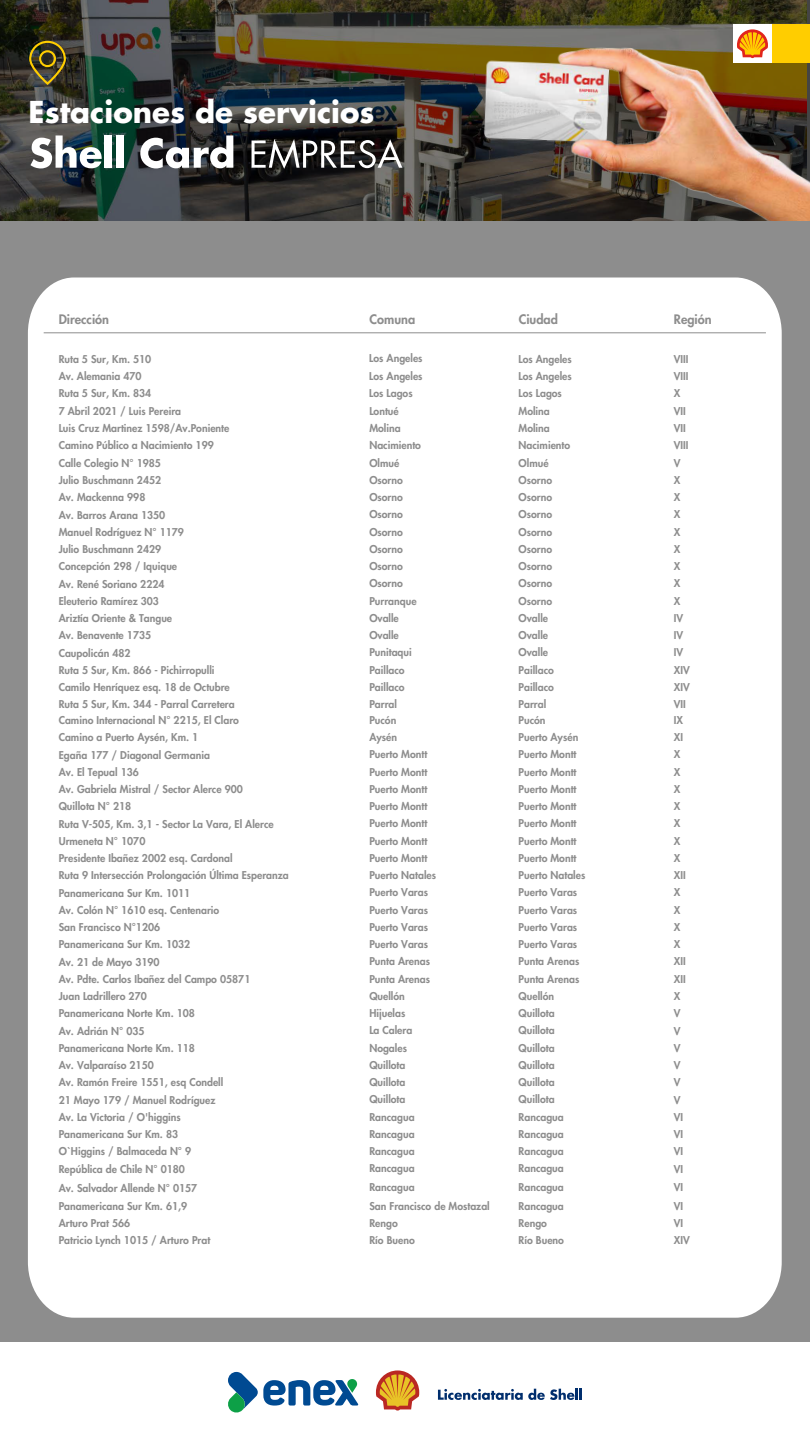
<style>
.page{position:relative;width:810px;height:1440px;background:#8d8d8d}
.page>*{position:absolute;margin:0;border:0;box-sizing:border-box;transform-origin:0 0}
.t1{font:700 29.33px "Futura Std";color:#fff}
.t2{font:800 12.75px "Futura Std";color:#8d8d8d}
.t3{font:800 10.5px/17.2px "Futura Std";color:#8d8d8d}
</style>
<div class="page">
<img style="left:0;top:0;width:810px;height:220px">
<img style="left:481px;top:45px;width:329px;height:175px">
<svg style="left:29px;top:41px;width:37px;height:44px;background:#5e5424"></svg>
<svg style="left:30px;top:135px;width:72px;height:33px;background:#8e999c"></svg>
<div style="left:105px;top:135px;width:7px;height:33px;background:#fff"></div>
<div style="left:117px;top:135px;width:7px;height:33px;background:#fff"></div>
<svg style="left:140px;top:135px;width:93px;height:33px;background:#838487"></svg>
<svg style="left:252px;top:139px;width:150px;height:30px;background:#5e5d5c"></svg>
<div style="left:733px;top:24px;width:39px;height:39px;background:#fff"></div>
<div style="left:772px;top:24px;width:38px;height:39px;background:#ffcd00"></div>
<svg style="left:737px;top:29px;width:31px;height:29px"></svg>
<div style="left:28px;top:277px;width:754px;height:1041px;background:#fff"></div>
<hr style="left:44px;top:332px;width:722px;height:1px;background:#8d8d8d">
<div style="left:0;top:1343px;width:810px;height:97px;background:#fff"></div>
<svg style="left:376px;top:1370px;width:43px;height:41px"></svg>
<svg style="left:438px;top:1389px;width:144px;height:11px"></svg>
<svg style="left:228px;top:1372px;width:131px;height:41px"></svg>
<h1 class="t1" style="left:29px;top:92px;width:347px">Estaciones de servicios</h1>
<p class="t2" style="left:59px;top:311px;width:52px">Dirección</p>
<p class="t2" style="left:369px;top:311px;width:47px">Comuna</p>
<p class="t2" style="left:519px;top:311px;width:41px">Ciudad</p>
<p class="t2" style="left:674px;top:311px;width:39px">Región</p>
<p class="t3" style="left:369px;top:350px;width:55px">Los Angeles<br>Los Angeles<br>Los Lagos<br>Lontué<br>Molina<br>Nacimiento<br>Olmué<br>Osorno<br>Osorno<br>Osorno<br>Osorno<br>Osorno<br>Osorno<br>Osorno<br>Purranque<br>Ovalle<br>Ovalle<br>Punitaqui<br>Paillaco<br>Paillaco<br>Parral</p>
<p class="t3" style="left:369px;top:729px;width:68px">Aysén<br>Puerto Montt<br>Puerto Montt<br>Puerto Montt<br>Puerto Montt<br>Puerto Montt<br>Puerto Montt<br>Puerto Montt<br>Puerto Natales<br>Puerto Varas<br>Puerto Varas<br>Puerto Varas<br>Puerto Varas<br>Punta Arenas<br>Punta Arenas<br>Quellón<br>Hijuelas<br>La Calera<br>Nogales<br>Quillota<br>Quillota<br>Quillota<br>Rancagua<br>Rancagua<br>Rancagua<br>Rancagua</p>
<p class="t3" style="left:369px;top:1197px;width:122px">San Francisco de Mostazal<br>Rengo<br>Río Bueno</p>
<p class="t3" style="left:519px;top:350px;width:55px">Los Angeles<br>Los Angeles<br>Los Lagos<br>Molina<br>Molina<br>Nacimiento<br>Olmué<br>Osorno<br>Osorno<br>Osorno<br>Osorno<br>Osorno<br>Osorno<br>Osorno<br>Osorno<br>Ovalle<br>Ovalle<br>Ovalle<br>Paillaco<br>Paillaco<br>Parral</p>
<p class="t3" style="left:519px;top:729px;width:68px">Puerto Aysén<br>Puerto Montt<br>Puerto Montt<br>Puerto Montt<br>Puerto Montt<br>Puerto Montt<br>Puerto Montt<br>Puerto Montt<br>Puerto Natales<br>Puerto Varas<br>Puerto Varas<br>Puerto Varas<br>Puerto Varas<br>Punta Arenas<br>Punta Arenas<br>Quellón<br>Quillota<br>Quillota<br>Quillota<br>Quillota<br>Quillota<br>Quillota<br>Rancagua<br>Rancagua<br>Rancagua<br>Rancagua</p>
<p class="t3" style="left:519px;top:1197px;width:47px">Rancagua<br>Rengo<br>Río Bueno</p>
<p class="t3" style="left:59px;top:350px;width:178px">Ruta 5 Sur, Km. 510<br>Av. Alemania 470<br>Ruta 5 Sur, Km. 834<br>7 Abril 2021 / Luis Pereira<br>Luis Cruz Martinez 1598/Av.Poniente<br>Camino Público a Nacimiento 199<br>Calle Colegio N° 1985<br>Julio Buschmann 2452<br>Av. Mackenna 998<br>Av. Barros Arana 1350<br>Manuel Rodríguez N° 1179<br>Julio Buschmann 2429<br>Concepción 298 / Iquique<br>Av. René Soriano 2224<br>Eleuterio Ramírez 303<br>Ariztía Oriente &amp; Tangue<br>Av. Benavente 1735<br>Caupolicán 482<br>Ruta 5 Sur, Km. 866 - Pichirropulli<br>Camilo Henríquez esq. 18 de Octubre<br>Ruta 5 Sur, Km. 344 - Parral Carretera</p>
<p class="t3" style="left:59px;top:729px;width:141px">Camino a Puerto Aysén, Km. 1</p>
<p class="t3" style="left:674px;top:350px;width:17px">VIII<br>VIII<br>X<br>VII<br>VII<br>VIII<br>V<br>X<br>X<br>X<br>X<br>X<br>X<br>X<br>X<br>IV<br>IV<br>IV<br>XIV<br>XIV<br>VII</p>
<p class="t3" style="left:674px;top:729px;width:13px">XI<br>X<br>X<br>X<br>X<br>X<br>X<br>X<br>XII<br>X<br>X<br>X<br>X<br>XII<br>XII<br>X<br>V<br>V<br>V<br>V<br>V<br>V<br>VI<br>VI<br>VI<br>VI</p>
<p class="t3" style="left:674px;top:1197px;width:17px">VI<br>VI<br>XIV</p>
<p class="t3" style="left:59px;top:712px;width:182px">Camino Internacional N° 2215, El Claro</p>
<p class="t3" style="left:369px;top:712px;width:29px">Pucón</p>
<p class="t3" style="left:519px;top:712px;width:29px">Pucón</p>
<p class="t3" style="left:674px;top:712px;width:11px">IX</p>
<p class="t3" style="left:59px;top:746px;width:232px">Egaña 177 / Diagonal Germania<br>Av. El Tepual 136<br>Av. Gabriela Mistral / Sector Alerce 900<br>Quillota N° 218<br>Ruta V-505, Km. 3,1 - Sector La Vara, El Alerce<br>Urmeneta N° 1070<br>Presidente Ibañez 2002 esq. Cardonal<br>Ruta 9 Intersección Prolongación Última Esperanza<br>Panamericana Sur Km. 1011<br>Av. Colón N° 1610 esq. Centenario<br>San Francisco N°1206<br>Panamericana Sur Km. 1032<br>Av. 21 de Mayo 3190<br>Av. Pdte. Carlos Ibañez del Campo 05871<br>Juan Ladrillero 270<br>Panamericana Norte Km. 108<br>Av. Adrián N° 035<br>Panamericana Norte Km. 118<br>Av. Valparaíso 2150<br>Av. Ramón Freire 1551, esq Condell<br>21 Mayo 179 / Manuel Rodríguez<br>Av. La Victoria / O'higgins<br>Panamericana Sur Km. 83<br>O`Higgins / Balmaceda N° 9<br>República de Chile N° 0180</p>
<p class="t3" style="left:59px;top:1179px;width:140px">Av. Salvador Allende N° 0157</p>
<p class="t3" style="left:369px;top:1179px;width:47px">Rancagua</p>
<p class="t3" style="left:519px;top:1179px;width:47px">Rancagua</p>
<p class="t3" style="left:674px;top:1179px;width:11px">VI</p>
<p class="t3" style="left:59px;top:1197px;width:153px">Panamericana Sur Km. 61,9<br>Arturo Prat 566<br>Patricio Lynch 1015 / Arturo Prat</p>
</div>
